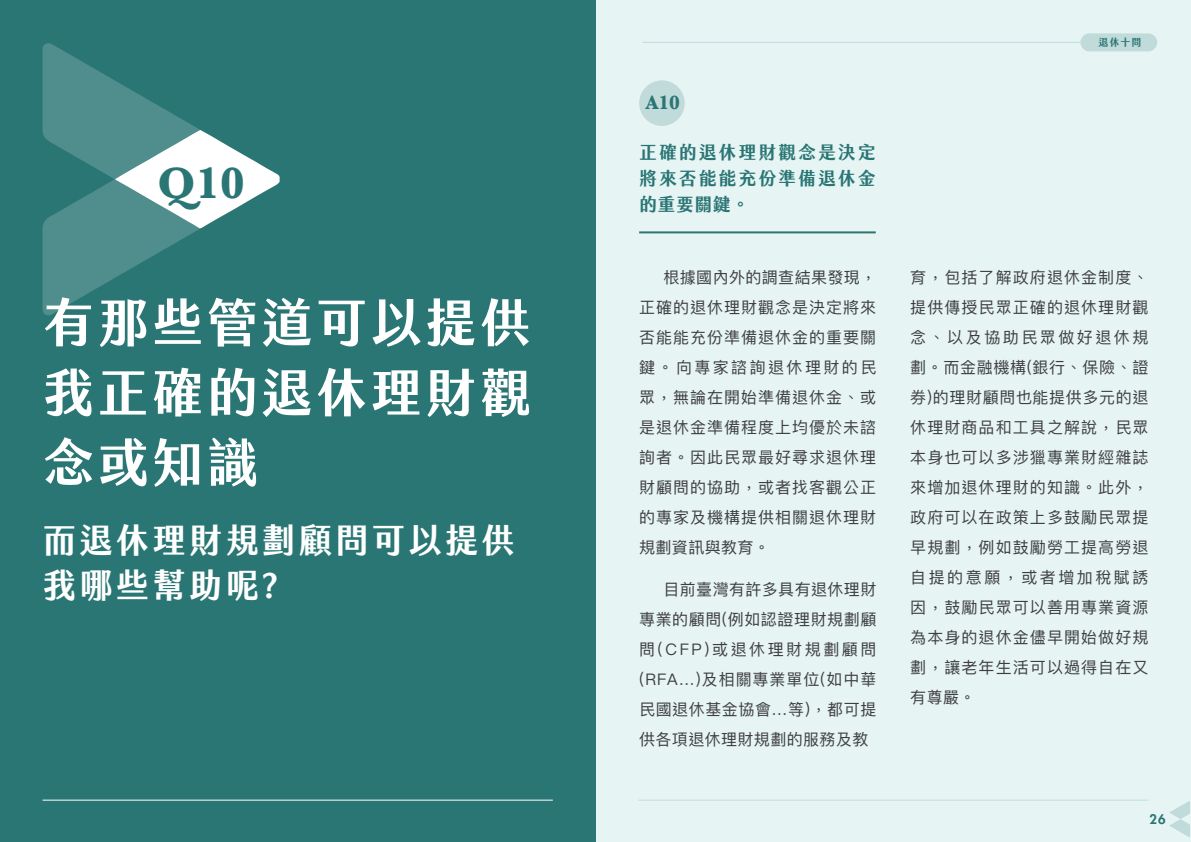
<style>
.page{position:relative;width:1191px;height:842px;background:#fff}
.page>*{position:absolute;margin:0;border:0;box-sizing:border-box;transform-origin:0 0}
.t1{font:52px/70px "jf jinxuan fresh 2.2 bold";letter-spacing:.05em;color:#fff;text-align:justify}
.t2{font:700 45.6px "Baskerville";color:#2a7674}
.t3{font:34px/45px "jf jinxuan fresh 2.2 bold";letter-spacing:.075em;color:#fff}
.t4{font:700 20px "Baskerville";color:#2a7674}
.t5{font:18px/26px "jf jinxuan fresh 2.2 bold";letter-spacing:.105em;color:#2a7674;text-align:justify}
.t6{font:16px/30px "Ping Fang TC";letter-spacing:.065em;color:#3e3e3f;text-align:justify}
.t7{font:800 13px "Futura Std";color:#2a7674}
.t8{font:10px "jf jinxuan fresh 2.2 bold";color:#2a7674}
</style>
<div class="page">
<div style="left:595px;top:0;width:596px;height:842px;background:#e6f4f4"></div>
<div style="left:0;top:0;width:595px;height:842px;background:#2a7674"></div>
<hr style="left:43px;top:800px;width:510px;height:1px;background:#fff">
<svg style="left:43px;top:43px;width:157px;height:272px;fill:#4f8e8c"></svg>
<svg style="left:115px;top:130px;width:165px;height:98px"></svg>
<svg style="left:1169px;top:801px;width:21px;height:36px"></svg>
<hr style="left:638px;top:800px;width:510px;height:1px;background:#2a7674">
<hr style="left:639px;top:231px;width:236px;height:2px;background:#2a7674">
<div style="left:639px;top:80px;width:45px;height:46px;background:#c1dbda;border-radius:50%"></div>
<div style="left:1080px;top:33px;width:77px;height:18px;background:#c1dbda;border-radius:9px"></div>
<hr style="left:642px;top:42px;width:438px;height:1px;background:#2a7674">
<h2 class="t2" style="left:157px;top:151px;width:89px">Q10</h2>
<h1 class="t1" style="left:43px;top:290px;width:490px">有那些管道可以提供我正確的退休理財觀念或知識</h1>
<h3 class="t3" style="left:43px;top:519px;width:474px">而退休理財規劃顧問可以提供我哪些幫助呢?</h3>
<p class="t4" style="left:646px;top:89px;width:36px">A10</p>
<p class="t5" style="left:639px;top:140px;width:238px">正確的退休理財觀念是決定將來否能能充份準備退休金的重要關鍵。</p>
<p class="t6" style="left:639px;top:262px;width:239px;text-indent:24px">根據國內外的調查結果發現，正確的退休理財觀念是決定將來否能能充份準備退休金的重要關鍵。向專家諮詢退休理財的民眾，無論在開始準備退休金、或是退休金準備程度上均優於未諮詢者。因此民眾最好尋求退休理財顧問的協助，或者找客觀公正的專家及機構提供相關退休理財規劃資訊與教育。</p>
<p class="t6" style="left:639px;top:574px;width:239px;text-indent:24px">目前臺灣有許多具有退休理財專業的顧問(例如認證理財規劃顧問(CFP)或退休理財規劃顧問(RFA…)及相關專業單位(如中華民國退休基金協會…等)，都可提供各項退休理財規劃的服務及教</p>
<p class="t8" style="left:1098px;top:37px;width:44px">退休十問</p>
<p class="t6" style="left:910px;top:262px;width:240px">育，包括了解政府退休金制度、提供傳授民眾正確的退休理財觀念、以及協助民眾做好退休規劃。而金融機構(銀行、保險、證券)的理財顧問也能提供多元的退休理財商品和工具之解說，民眾本身也可以多涉獵專業財經雜誌來增加退休理財的知識。此外，政府可以在政策上多鼓勵民眾提早規劃，例如鼓勵勞工提高勞退自提的意願，或者增加稅賦誘因，鼓勵民眾可以善用專業資源為本身的退休金儘早開始做好規劃，讓老年生活可以過得自在又有尊嚴。</p>
<p class="t7" style="left:1149px;top:811px;width:18px">26</p>
</div>
